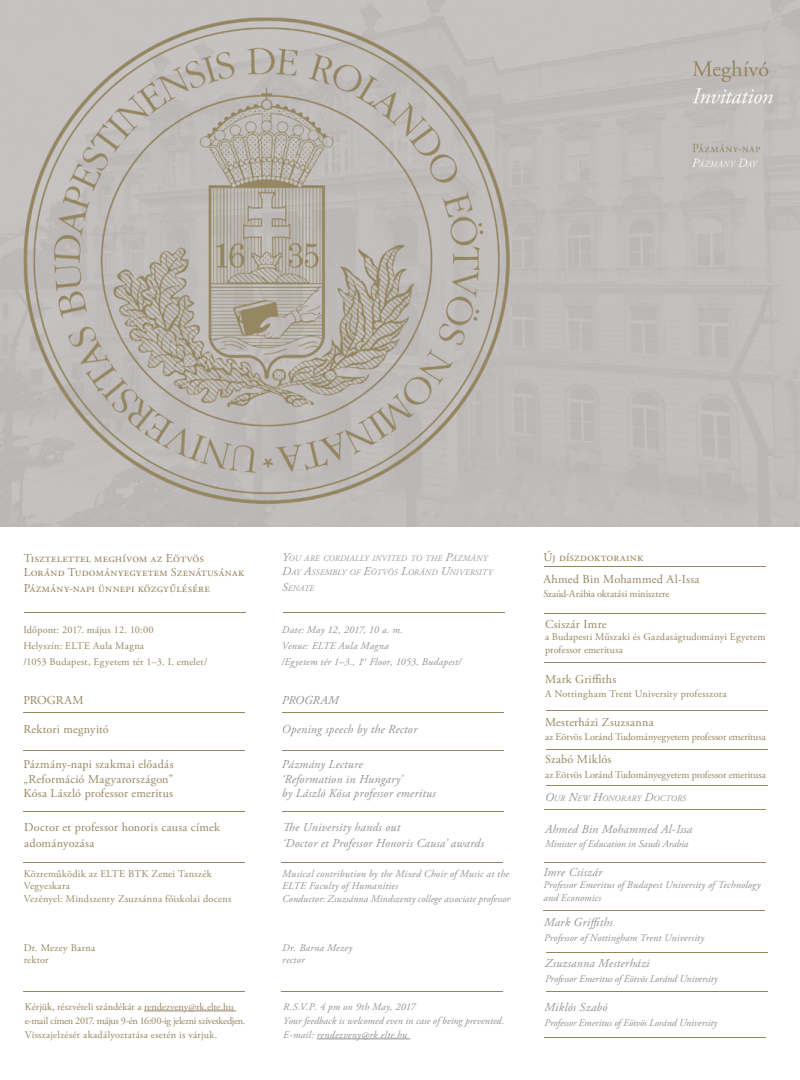
<style>
.page{position:relative;width:800px;height:1080px;background:#fff}
.page>*{position:absolute;margin:0;border:0;box-sizing:border-box;transform-origin:0 0}
.t1{font:12.1px/14.5px "Adobe Garamond Pro";letter-spacing:.02em;color:#96855e}
.t2{font:italic 12.1px/14.5px "Adobe Garamond Pro";letter-spacing:.02em;color:#8f9194}
.t3{font:12.1px "Adobe Garamond Pro";letter-spacing:-.005em;color:#96855e}
.t4{font:italic 12.1px "Adobe Garamond Pro";color:#8f9194}
.t5{font:italic 10.3px/12.3px "Adobe Garamond Pro";letter-spacing:.01em;color:#8f9194}
.t6{font:10.3px/12.3px "Adobe Garamond Pro";letter-spacing:.01em;color:#96855e}
.t7{font:10.3px/14.3px "Adobe Garamond Pro";letter-spacing:-.02em;color:#96855e}
.t8{font:italic 10.3px "Adobe Garamond Pro";letter-spacing:-.01em;color:#8f9194}
.t9{font:10.3px "Adobe Garamond Pro";letter-spacing:-.015em;color:#96855e}
.t10{font:italic 8.5px/14.5px "Adobe Garamond Pro";letter-spacing:.02em;color:#939598}
.t11{font:italic 8.5px "Adobe Garamond Pro";letter-spacing:.01em;color:#8f9194}
.s1{font-size:12.1px}
.s2{font-style:normal;color:#96855e}
</style>
<div class="page">
<img style="left:0;top:0;width:799px;height:527px">
<hr style="left:144px;top:1011px;width:92px;height:1px;background:#96855e">
<hr style="left:317px;top:1039px;width:93px;height:1px;background:#8f9194">
<hr style="left:23px;top:712px;width:222px;height:1px;background:#96855e">
<hr style="left:282px;top:712px;width:221px;height:1px;background:#96855e">
<hr style="left:544px;top:662px;width:221px;height:1px;background:#96855e">
<hr style="left:543px;top:910px;width:222px;height:1px;background:#96855e">
<hr style="left:25px;top:612px;width:221px;height:1px;background:#96855e">
<hr style="left:283px;top:612px;width:222px;height:1px;background:#96855e">
<hr style="left:544px;top:566px;width:221px;height:1px;background:#96855e">
<hr style="left:23px;top:811px;width:222px;height:1px;background:#96855e">
<hr style="left:282px;top:811px;width:221px;height:1px;background:#96855e">
<hr style="left:546px;top:710px;width:222px;height:1px;background:#96855e">
<hr style="left:546px;top:952px;width:221px;height:1px;background:#96855e">
<hr style="left:546px;top:749px;width:221px;height:1px;background:#96855e">
<hr style="left:546px;top:785px;width:221px;height:1px;background:#96855e">
<hr style="left:546px;top:991px;width:221px;height:1px;background:#96855e">
<hr style="left:282px;top:991px;width:221px;height:1px;background:#96855e">
<hr style="left:23px;top:991px;width:222px;height:1px;background:#96855e">
<hr style="left:545px;top:1037px;width:221px;height:1px;background:#96855e">
<hr style="left:23px;top:862px;width:222px;height:1px;background:#96855e">
<hr style="left:282px;top:862px;width:221px;height:1px;background:#96855e">
<hr style="left:544px;top:809px;width:222px;height:1px;background:#96855e">
<hr style="left:24px;top:750px;width:221px;height:1px;background:#96855e">
<hr style="left:282px;top:750px;width:222px;height:1px;background:#96855e">
<hr style="left:544px;top:613px;width:221px;height:1px;background:#96855e">
<hr style="left:544px;top:862px;width:221px;height:1px;background:#96855e">
<p class="t1" style="left:24px;top:551px;width:222px">Tisztelettel meghívom az Eötvös<br>Loránd Tudományegyetem Szenátusának</p>
<p class="t1" style="left:24px;top:581px;width:188px">Pázmány-napi ünnepi közgyűlésére</p>
<p class="t10" style="left:282px;top:551px;width:212px"><span class="s1">Y</span>OU ARE CORDIALLY INVITED TO THE <span class="s1">P</span>ÁZMÁNY<br><span class="s1">D</span>AY <span class="s1">A</span>SSEMBLY OF <span class="s1">E</span>ÖTVÖS <span class="s1">L</span>ORÁND <span class="s1">U</span>NIVERSITY</p>
<p class="t10" style="left:282px;top:581px;width:34px"><span class="s1">S</span>ENATE</p>
<p class="t1" style="left:543px;top:550px;width:102px">Új díszdoktoraink</p>
<p class="t1" style="left:543px;top:572px;width:158px">Ahmed Bin Mohammed Al-Issa</p>
<p class="t6" style="left:543px;top:588px;width:128px">Szaúd-Arábia oktatási minisztere</p>
<p class="t6" style="left:23px;top:622px;width:186px;line-height:15.8px">Időpont: 2017. május 12. 10:00<br>Helyszín: ELTE Aula Magna<br>/1053 Budapest, Egyetem tér 1–3. I. emelet/</p>
<p class="t5" style="left:282px;top:622px;width:181px;line-height:15.8px">Date: May 12, 2017, 10 a. m.<br>Venue: ELTE Aula Magna<br>/Egyetem tér 1<span class="s2">–</span>3., 1<sup>st</sup> Floor, 1053, Budapest/</p>
<p class="t1" style="left:545px;top:617px;width:63px">Csiszár Imre</p>
<p class="t6" style="left:545px;top:631px;width:222px">a Budapesti Műszaki és Gazdaságtudományi Egyetem professor emeritusa</p>
<p class="t3" style="left:23px;top:693px;width:62px">PROGRAM</p>
<p class="t4" style="left:282px;top:693px;width:58px">PROGRAM</p>
<p class="t1" style="left:545px;top:672px;width:73px">Mark Griffiths</p>
<p class="t6" style="left:545px;top:688px;width:183px">A Nottingham Trent University professzora</p>
<p class="t1" style="left:23px;top:723px;width:87px">Rektori megnyitó</p>
<p class="t2" style="left:282px;top:723px;width:137px">Opening speech by the Rector</p>
<p class="t1" style="left:545px;top:715px;width:110px">Mesterházi Zsuzsanna</p>
<p class="t9" style="left:545px;top:731px;width:222px">az Eötvös Loránd Tudományegyetem professor emeritusa</p>
<p class="t1" style="left:23px;top:758px;width:152px;text-align:justify">Pázmány-napi szakmai előadás „Reformáció Magyarországon” Kósa László professor emeritus</p>
<p class="t2" style="left:282px;top:757px;width:155px">Pázmány Lecture<br>‘Reformation in Hungary’<br>by László Kósa professor emeritus</p>
<p class="t1" style="left:24px;top:820px;width:197px;line-height:15.7px">Doctor et professor honoris causa címek adományozása</p>
<p class="t2" style="left:283px;top:820px;width:203px;line-height:15.7px">The University hands out<br>‘Doctor et Professor Honoris Causa’ awards</p>
<p class="t1" style="left:545px;top:753px;width:68px">Szabó Miklós</p>
<p class="t9" style="left:545px;top:769px;width:222px">az Eötvös Loránd Tudományegyetem professor emeritusa</p>
<p class="t11" style="left:545px;top:793px;width:143px"><span class="s1">O</span>UR <span class="s1">N</span>EW <span class="s1">H</span>ONORARY <span class="s1">D</span>OCTORS</p>
<p class="t2" style="left:545px;top:822px;width:149px">Ahmed Bin Mohammed Al-Issa</p>
<p class="t8" style="left:545px;top:838px;width:145px">Minister of Education in Saudi Arabia</p>
<p class="t6" style="left:24px;top:868px;width:209px">Közreműködik az ELTE BTK Zenei Tanszék<br>Vegyeskara<br>Vezényel: Mindszenty Zsuzsánna főiskolai docens</p>
<p class="t6" style="left:24px;top:942px;width:73px">Dr. Mezey Barna rektor</p>
<p class="t5" style="left:282px;top:868px;width:229px">Musical contribution by the Mixed Choir of Music at the<br>ELTE Faculty of Humanities<br>Conductor: Zsuzsánna Mindszenty college associate professor</p>
<p class="t5" style="left:282px;top:942px;width:71px">Dr. Barna Mezey rector</p>
<p class="t2" style="left:543px;top:865px;width:60px">Imre Csiszár</p>
<p class="t5" style="left:543px;top:879px;width:219px">Professor Emeritus of Budapest University of Technology and Economics</p>
<p class="t2" style="left:544px;top:916px;width:70px">Mark Griffiths</p>
<p class="t5" style="left:544px;top:932px;width:162px">Professor of Nottingham Trent University</p>
<p class="t2" style="left:545px;top:956px;width:106px">Zsuzsanna Mesterházi</p>
<p class="t8" style="left:545px;top:972px;width:174px">Professor Emeritus of Eötvös Loránd University</p>
<p class="t7" style="left:25px;top:1000px;width:222px">Kérjük, részvételi szándékát a rendezveny@rk.elte.hu e-mail címen 2017. május 9-én 16:00-ig jelezni szíveskedjen.<br>Visszajelzését akadályoztatása esetén is várjuk.</p>
<p class="t5" style="left:283px;top:1000px;width:223px;line-height:14px">R.S.V.P. 4 pm on 9th May, 2017<br>Your feedback is welcomed even in case of being prevented.<br>E-mail: rendezveny@rk.elte.hu</p>
<p class="t2" style="left:545px;top:1000px;width:64px">Miklós Szabó</p>
<p class="t8" style="left:545px;top:1016px;width:174px">Professor Emeritus of Eötvös Loránd University</p>
</div>
